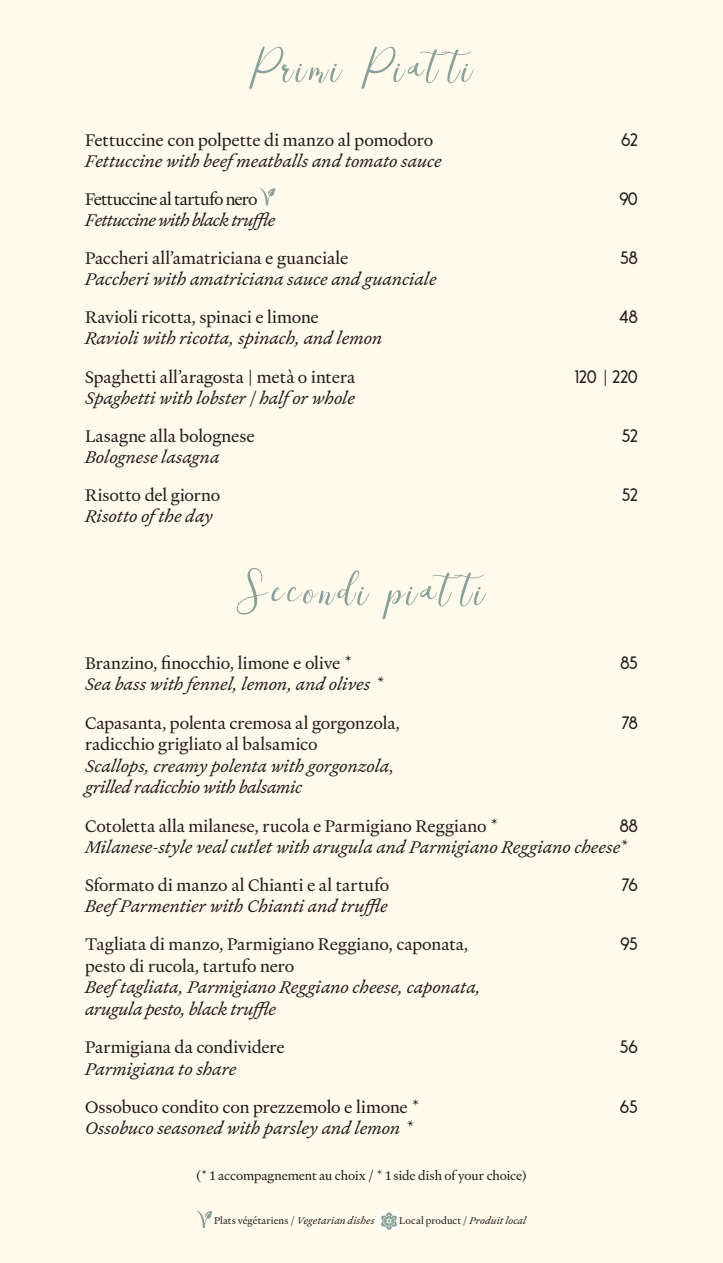
<style>
.page{position:relative;width:723px;height:1263px;background:#fffaeb}
.page>*{position:absolute;margin:0;border:0;box-sizing:border-box;transform-origin:0 0}
.t1{font:54px "Sweet November";letter-spacing:.07em;color:#89a19b}
.t2{font:italic 18px/21.6px "Heldane Text";letter-spacing:-.005em;color:#231f20}
.t3{font:18px "Heldane Text";color:#231f20}
.t4{font:18px "Saveur Sans";letter-spacing:-.01em;color:#231f20}
.t5{font:italic 18px "Heldane Text";letter-spacing:-.045em;color:#231f20}
.t6{font:18px "Heldane Text";letter-spacing:-.035em;color:#231f20}
.t7{font:13.5px "Heldane Text";letter-spacing:-.005em;color:#231f20}
.t8{font:10.5px "Heldane Text";letter-spacing:.005em;color:#231f20}
.s1{font-family:"Heldane Text"}
.s2{font-style:normal}
.s3{font-family:"Saveur Sans";font-style:normal}
.s4{font-style:italic}
</style>
<div class="page">
<svg style="left:260px;top:188px;width:15px;height:17px"></svg>
<svg style="left:197px;top:1211px;width:15px;height:17px"></svg>
<img style="left:380px;top:1212px;width:17px;height:17px">
<p class="t1" style="left:250px;top:35px;width:225px">Primi Piat ti</p>
<p class="t3" style="left:85px;top:128px;width:350px">Fettuccine con polpette di manzo al pomodoro</p>
<p class="t4" style="left:621px;top:130px;width:18px">62</p>
<p class="t2" style="left:85px;top:150px;width:358px">Fettuccine with beefmeatballs and tomato sauce</p>
<p class="t6" style="left:85px;top:188px;width:174px">Fettuccine al tartufo nero</p>
<p class="t4" style="left:619px;top:190px;width:20px">90</p>
<p class="t5" style="left:85px;top:209px;width:192px">Fettuccine with black truffle</p>
<p class="t3" style="left:85px;top:247px;width:265px">Paccheri all’amatriciana e guanciale</p>
<p class="t4" style="left:620px;top:249px;width:19px">58</p>
<p class="t2" style="left:85px;top:269px;width:353px">Paccheri with amatriciana sauce and guanciale</p>
<p class="t3" style="left:85px;top:306px;width:235px">Ravioli ricotta, spinaci e limone</p>
<p class="t4" style="left:619px;top:308px;width:20px">48</p>
<p class="t2" style="left:85px;top:328px;width:299px">Ravioli with ricotta, spinach, and lemon</p>
<p class="t3" style="left:85px;top:365px;width:271px">Spaghetti all’aragosta | metà o intera</p>
<p class="t4" style="left:574px;top:367px;width:65px">120 <span class="s1">|</span> 220</p>
<p class="t2" style="left:85px;top:387px;width:271px">Spaghetti with lobster | halfor whole</p>
<p class="t3" style="left:85px;top:424px;width:171px">Lasagne alla bolognese</p>
<p class="t4" style="left:622px;top:426px;width:18px">52</p>
<p class="t2" style="left:85px;top:446px;width:136px">Bolognese lasagna</p>
<p class="t3" style="left:85px;top:483px;width:137px">Risotto del giorno</p>
<p class="t4" style="left:622px;top:485px;width:18px">52</p>
<p class="t2" style="left:85px;top:505px;width:130px">Risotto ofthe day</p>
<p class="t1" style="left:237px;top:558px;width:250px">Secondi piat ti</p>
<p class="t3" style="left:85px;top:651px;width:269px">Branzino, finocchio, limone e olive *</p>
<p class="t4" style="left:620px;top:653px;width:19px">85</p>
<p class="t2" style="left:85px;top:673px;width:299px">Sea bass with fennel, lemon, and olives *</p>
<p class="t3" style="left:85px;top:711px;width:316px">Capasanta, polenta cremosa al gorgonzola,</p>
<p class="t4" style="left:622px;top:713px;width:17px">78</p>
<p class="t2" style="left:85px;top:734px;width:310px"><span class="s2">radicchio grigliato al balsamico<br></span>Scallops, creamy polenta with gorgonzola<span class="s2">, </span>grilled radicchio with balsamic</p>
<p class="t3" style="left:85px;top:814px;width:415px">Cotoletta alla milanese, rucola e Parmigiano Reggiano *</p>
<p class="t2" style="left:85px;top:815px;width:554px;line-height:21px;text-indent:535px"><span class="s3">88<br></span>Milanese-style veal cutlet with arugula and Parmigiano Reggiano cheese*</p>
<p class="t3" style="left:85px;top:873px;width:306px">Sformato di manzo al Chianti e al tartufo</p>
<p class="t4" style="left:622px;top:875px;width:17px">76</p>
<p class="t2" style="left:85px;top:895px;width:304px">BeefParmentier with Chianti and truffle</p>
<p class="t3" style="left:85px;top:932px;width:385px">Tagliata di manzo, Parmigiano Reggiano, caponata,</p>
<p class="t4" style="left:620px;top:934px;width:19px">95</p>
<p class="t2" style="left:85px;top:955px;width:397px"><span class="s2">pesto di rucola, tartufo nero<br></span>Beeftagliata, Parmigiano Reggiano cheese, caponata, arugula pesto, black truffle</p>
<p class="t3" style="left:85px;top:1035px;width:201px">Parmigiana da condividere</p>
<p class="t4" style="left:620px;top:1037px;width:20px">56</p>
<p class="t2" style="left:85px;top:1058px;width:153px">Parmigiana to share</p>
<p class="t3" style="left:85px;top:1095px;width:336px">Ossobuco condito con prezzemolo e limone *</p>
<p class="t4" style="left:620px;top:1097px;width:19px">65</p>
<p class="t2" style="left:85px;top:1117px;width:329px">Ossobuco seasoned with parsley and lemon *</p>
<p class="t7" style="left:196px;top:1166px;width:332px">(* 1 accompagnement au choix / * 1 side dish of your choice)</p>
<p class="t8" style="left:214px;top:1213px;width:162px">Plats végétariens / <span class="s4">Vegetarian dishes</span></p>
<p class="t8" style="left:399px;top:1213px;width:128px">Local product / <span class="s4">Produit local</span></p>
</div>
